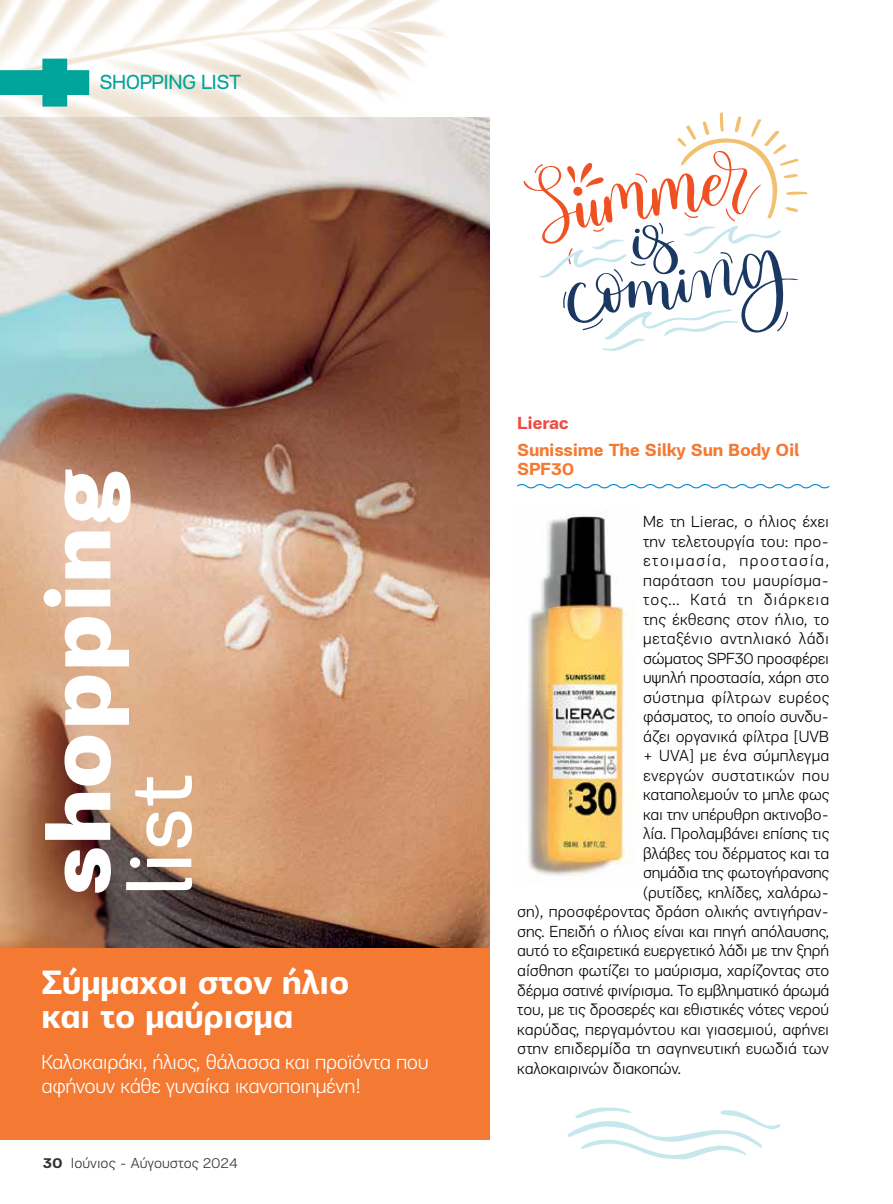
<style>
.page{position:relative;width:893px;height:1204px;background:#fff}
.page>*{position:absolute;margin:0;border:0;box-sizing:border-box;transform-origin:0 0}
.t1{font:900 91.65px "PF Encore Sans Pro";color:#fff}
.t2{font:91.65px "PF Encore Sans Pro";color:#fff}
.t3{font:700 34.5px/34.5px "PF Encore Sans Pro";letter-spacing:-.02em;color:#fff}
.t4{font:300 21px/24px "PF Encore Sans Pro";letter-spacing:-.02em;color:#fff}
.t5{font:21px "PF Encore Sans Pro";letter-spacing:-.025em;color:#00a49a}
.t6{font:700 18px/19.5px "PF Encore Sans Pro";letter-spacing:-.02em;color:#f47932}
.t7{font:700 18px "PF Encore Sans Pro";letter-spacing:-.02em;color:#f04b43}
.t8{font:300 16.5px "PF Encore Sans Pro";letter-spacing:-.005em;color:#000}
.t9{font:300 16.5px "PF Encore Sans Pro";letter-spacing:.025em;color:#000}
.t10{font:300 16.5px "PF Encore Sans Pro";letter-spacing:.015em;color:#000}
.t11{font:300 16.5px "PF Encore Sans Pro";letter-spacing:.095em;color:#000}
.t12{font:300 16.5px "PF Encore Sans Pro";letter-spacing:.065em;color:#000}
.t13{font:300 15px "PF Encore Sans Pro";color:#2e3133}
.s1{font-weight:700}
</style>
<div class="page">
<img style="left:0;top:117px;width:489px;height:831px">
<div style="left:0;top:948px;width:489px;height:192px;background:#f47932"></div>
<svg style="left:517px;top:484px;width:313px;height:5px"></svg>
<img style="left:528px;top:514px;width:107px;height:362px">
<svg style="left:523px;top:112px;width:285px;height:239px"></svg>
<svg style="left:567px;top:1107px;width:213px;height:53px"></svg>
<svg style="left:434px;top:320px;width:25px;height:43px"></svg>
<div style="left:408px;top:370px;width:51px;height:64px;background:#7f472f"></div>
<svg style="left:0;top:0;width:451px;height:279px"></svg>
<p class="t5" style="left:100px;top:70px;width:143px">SHOPPING LIST</p>
<h1 class="t1" style="left:19px;top:896px;width:431px;rotate:-90deg">shopping</h1>
<h1 class="t2" style="left:106px;top:896px;width:124px;rotate:-90deg">list</h1>
<h2 class="t3" style="left:42px;top:965px;width:310px">Σύμμαχοι στον ήλιο και το μαύρισμα</h2>
<p class="t4" style="left:42px;top:1050px;width:389px">Καλοκαιράκι, ήλιος, θάλασσα και προϊόντα που αφήνουν κάθε γυναίκα ικανοποιημένη!</p>
<p class="t13" style="left:43px;top:1154px;width:197px"><span class="s1">30</span> Ιούνιος - Αύγουστος 2024</p>
<p class="t7" style="left:517px;top:411px;width:53px">Lierac</p>
<p class="t6" style="left:517px;top:440px;width:284px">Sunissime The Silky Sun Body Oil<br>SPF30</p>
<p class="t8" style="left:643px;top:512px;width:187px">Με τη Lierac, ο ήλιος έχει</p>
<p class="t8" style="left:643px;top:531px;width:188px">την τελετουργία του: προ-</p>
<p class="t11" style="left:643px;top:551px;width:188px">ετοιμασία, προστασία,</p>
<p class="t9" style="left:643px;top:570px;width:188px">παράταση του μαυρίσμα-</p>
<p class="t12" style="left:643px;top:590px;width:187px">τος… Κατά τη διάρκεια</p>
<p class="t10" style="left:643px;top:609px;width:188px">της έκθεσης στον ήλιο, το</p>
<p class="t9" style="left:643px;top:629px;width:187px">μεταξένιο αντηλιακό λάδι</p>
<p class="t8" style="left:643px;top:648px;width:187px">σώματος SPF30 προσφέρει</p>
<p class="t8" style="left:643px;top:668px;width:188px">υψηλή προστασία, χάρη στο</p>
<p class="t9" style="left:643px;top:687px;width:188px">σύστημα φίλτρων ευρέος</p>
<p class="t8" style="left:643px;top:707px;width:188px">φάσματος, το οποίο συνδυ-</p>
<p class="t8" style="left:643px;top:726px;width:188px">άζει οργανικά φίλτρα [UVB</p>
<p class="t10" style="left:643px;top:746px;width:188px">+ UVA] με ένα σύμπλεγμα</p>
<p class="t9" style="left:643px;top:765px;width:188px">ενεργών συστατικών που</p>
<p class="t8" style="left:643px;top:785px;width:188px">καταπολεμούν το μπλε φως</p>
<p class="t8" style="left:643px;top:804px;width:188px">και την υπέρυθρη ακτινοβο-</p>
<p class="t8" style="left:643px;top:824px;width:188px">λία. Προλαμβάνει επίσης τις</p>
<p class="t8" style="left:643px;top:843px;width:188px">βλάβες του δέρματος και τα</p>
<p class="t8" style="left:643px;top:863px;width:187px">σημάδια της φωτογήρανσης</p>
<p class="t8" style="left:643px;top:882px;width:187px">(ρυτίδες, κηλίδες, χαλάρω-</p>
<p class="t8" style="left:517px;top:902px;width:313px">ση), προσφέροντας δράση ολικής αντιγήραν-</p>
<p class="t8" style="left:517px;top:921px;width:313px">σης. Επειδή ο ήλιος είναι και πηγή απόλαυσης,</p>
<p class="t8" style="left:517px;top:941px;width:313px">αυτό το εξαιρετικά ευεργετικό λάδι με την ξηρή</p>
<p class="t8" style="left:517px;top:960px;width:313px">αίσθηση φωτίζει το μαύρισμα, χαρίζοντας στο</p>
<p class="t8" style="left:517px;top:980px;width:314px">δέρμα σατινέ φινίρισμα. Το εμβληματικό άρωμά</p>
<p class="t8" style="left:517px;top:999px;width:313px">του, με τις δροσερές και εθιστικές νότες νερού</p>
<p class="t8" style="left:517px;top:1019px;width:313px">καρύδας, περγαμόντου και γιασεμιού, αφήνει</p>
<p class="t8" style="left:517px;top:1038px;width:313px">στην επιδερμίδα τη σαγηνευτική ευωδιά των</p>
<p class="t8" style="left:517px;top:1058px;width:165px">καλοκαιρινών διακοπών.</p>
</div>
